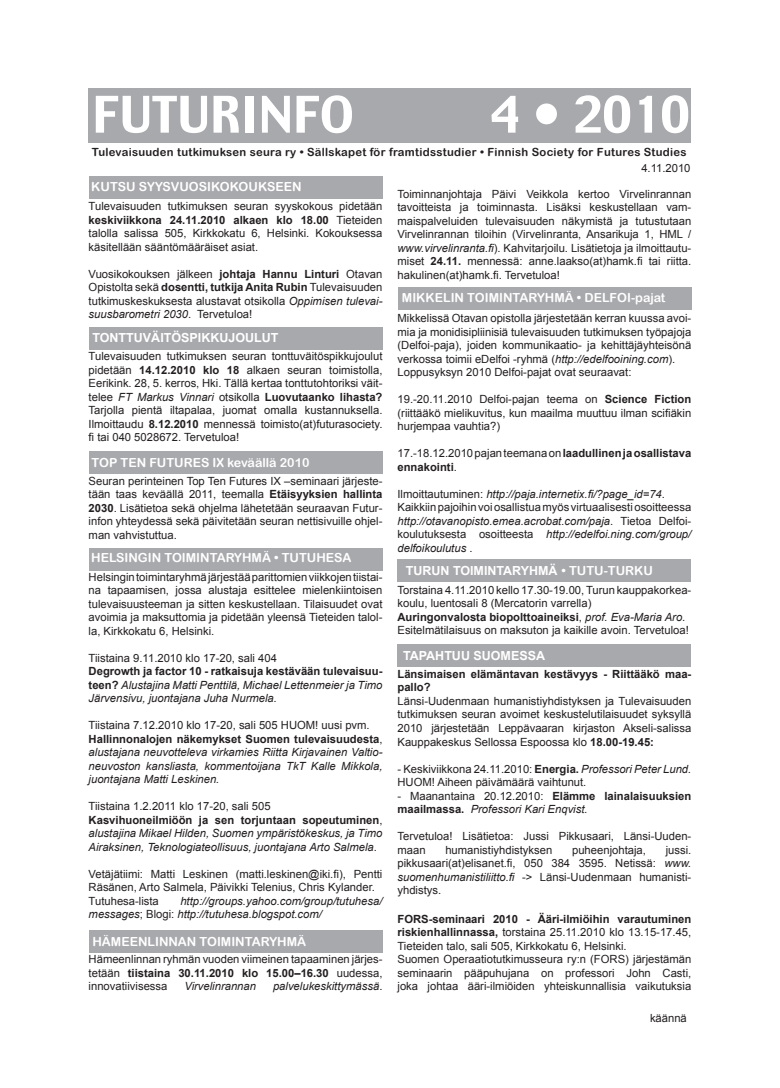
<style>
.page{position:relative;width:780px;height:1088px;background:#fff}
.page>*{position:absolute;margin:0;border:0;box-sizing:border-box;transform-origin:0 0}
.t1{font:50px "Charcoal";color:#fff}
.t2{font:12.5px "Arial Rounded MT Bold";color:#fff}
.t3{font:700 12.5px "Arial";color:#fff}
.t4{font:11.25px/13.5px "Arial";color:#231f20;text-align:justify}
.t5{font:italic 11.25px/13.5px "Arial";color:#231f20;text-align:justify}
.t6{font:700 11.25px/13.5px "Arial";color:#231f20}
.t7{font:11.25px "Arial Rounded MT Bold";letter-spacing:.025em;color:#231f20}
.s1{font-weight:700}
.s2{font-style:italic}
.s3{font-weight:700;font-style:normal}
.s4{font-style:normal}
.s5{font-weight:400}
.s6{font-weight:400;font-style:italic}
.s7{font-family:"Arial Rounded MT Bold";font-weight:400}
</style>
<div class="page">
<div style="left:89px;top:177px;width:293px;height:22px;background:#a8a9ad"></div>
<div style="left:89px;top:89px;width:602px;height:54px;background:#a8a9ad"></div>
<div style="left:89px;top:451px;width:293px;height:22px;background:#a8a9ad"></div>
<div style="left:89px;top:548px;width:293px;height:22px;background:#a8a9ad"></div>
<div style="left:89px;top:931px;width:293px;height:22px;background:#a8a9ad"></div>
<div style="left:398px;top:287px;width:294px;height:22px;background:#a8a9ad"></div>
<div style="left:397px;top:559px;width:294px;height:22px;background:#a8a9ad"></div>
<div style="left:89px;top:327px;width:293px;height:22px;background:#a8a9ad"></div>
<div style="left:397px;top:644px;width:294px;height:22px;background:#a8a9ad"></div>
<p class="t1" style="left:92px;top:82px;width:263px">FUTURINFO</p>
<p class="t1" style="left:490px;top:82px;width:201px">4 • 2010</p>
<p class="t7" style="left:92px;top:146px;width:596px">Tulevaisuuden tutkimuksen seura ry • Sällskapet för framtidsstudier • Finnish Society for Futures Studies</p>
<p class="t4" style="left:641px;top:161px;width:51px">4.11.2010</p>
<p class="t2" style="left:91px;top:180px;width:212px">KUTSU SYYSVUOSIKOKOUKSEEN</p>
<p class="t4" style="left:89px;top:200px;width:295px">Tulevaisuuden tutkimuksen seuran syyskokous pidetään <span class="s1">keskiviikkona 24.11.2010 alkaen klo 18.00</span> Tieteiden talolla salissa 505, Kirkkokatu 6, Helsinki. Kokouksessa käsitellään sääntömääräiset asiat.</p>
<p class="t4" style="left:89px;top:267px;width:295px">Vuosikokouksen jälkeen <span class="s1">johtaja Hannu Linturi</span> Otavan Opistolta sekä <span class="s1">dosentti, tutkija Anita Rubin</span> Tulevaisuuden tutkimuskeskuksesta alustavat otsikolla <span class="s2">Oppimisen tulevai&shy;suusbarometri 2030</span>. Tervetuloa!</p>
<p class="t4" style="left:89px;top:350px;width:295px">Tulevaisuuden tutkimuksen seuran tonttuväitöspikkujoulut pidetään <span class="s1">14.12.2010 klo 18</span> alkaen seuran toimistolla, Eerikink. 28, 5. kerros, Hki. Tällä kertaa tonttutohtoriksi väit&shy;telee <span class="s2">FT Markus Vinnari</span> otsikolla <span class="s1">Luovutaanko lihasta?<br></span>Tarjolla pientä iltapalaa, juomat omalla kustannuksella.<br>Ilmoittaudu <span class="s1">8.12.2010</span> mennessä toimisto(at)futurasociety. fi tai 040 5028672. Tervetuloa!</p>
<p class="t4" style="left:89px;top:474px;width:295px">Seuran perinteinen Top Ten Futures IX –seminaari järjeste&shy;tään taas keväällä 2011, teemalla <span class="s1">Etäisyyksien hallinta 2030</span>. Lisätietoa sekä ohjelma lähetetään seuraavan Futur&shy;infon yhteydessä sekä päivitetään seuran nettisivuille ohjel&shy;man vahvistuttua.</p>
<p class="t4" style="left:89px;top:570px;width:295px">Helsingin toimintaryhmä järjestää parittomien viikkojen tiistai&shy;na tapaamisen, jossa alustaja esittelee mielenkiintoisen tulevaisuusteeman ja sitten keskustellaan. Tilaisuudet ovat avoimia ja maksuttomia ja pidetään yleensä Tieteiden talol&shy;la, Kirkkokatu 6, Helsinki.</p>
<p class="t4" style="left:89px;top:651px;width:190px">Tiistaina 9.11.2010 klo 17-20, sali 404</p>
<p class="t5" style="left:89px;top:665px;width:295px"><span class="s3">Degrowth ja factor 10 - ratkaisuja kestävään tulevaisuu&shy;teen?</span> Alustajina Matti Penttilä, Michael Lettenmeier ja Timo Järvensivu, juontajana Juha Nurmela.</p>
<p class="t4" style="left:89px;top:719px;width:282px">Tiistaina 7.12.2010 klo 17-20, sali 505 HUOM! uusi pvm.</p>
<p class="t5" style="left:89px;top:732px;width:295px"><span class="s3">Hallinnonalojen näkemykset Suomen tulevaisuudesta</span><span class="s4">, </span>alustajana neuvotteleva virkamies Riitta Kirjavainen Valtio&shy;neuvoston kansliasta, kommentoijana TkT Kalle Mikkola, juontajana Matti Leskinen.</p>
<p class="t4" style="left:89px;top:800px;width:183px">Tiistaina 1.2.2011 klo 17-20, sali 505</p>
<p class="t5" style="left:89px;top:813px;width:295px"><span class="s3">Kasvihuoneilmiöön ja sen torjuntaan sopeutuminen</span><span class="s4">, </span>alustajina Mikael Hilden, Suomen ympäristökeskus, ja Timo Airaksinen, Teknologiateollisuus, juontajana Arto Salmela<span class="s4">.</span></p>
<p class="t4" style="left:89px;top:867px;width:295px">Vetäjätiimi: Matti Leskinen (matti.leskinen@iki.fi), Pentti<br>Räsänen, Arto Salmela, Päivikki Telenius, Chris Kylander.</p>
<p class="t4" style="left:89px;top:894px;width:72px">Tutuhesa-lista</p>
<p class="t3" style="left:92px;top:331px;width:187px">TONTTUVÄITÖSPIKKUJOULUT</p>
<p class="t2" style="left:92px;top:455px;width:219px">TOP TEN FUTURES IX keväällä 2010</p>
<p class="t2" style="left:91px;top:550px;width:262px">HELSINGIN TOIMINTARYHMÄ • TUTUHESA</p>
<p class="t5" style="left:89px;top:894px;width:295px;text-indent:92px">http://groups.yahoo.com/group/tutuhesa/ messages<span class="s4">; Blogi:</span> http://tutuhesa.blogspot.com/</p>
<p class="t4" style="left:89px;top:953px;width:295px">Hämeenlinnan ryhmän vuoden viimeinen tapaaminen järjes&shy;tetään <span class="s1">tiistaina 30.11.2010 klo 15.00–16.30</span> uudessa, innovatiivisessa</p>
<p class="t2" style="left:92px;top:934px;width:215px">HÄMEENLINNAN TOIMINTARYHMÄ</p>
<p class="t5" style="left:184px;top:980px;width:73px">Virvelinrannan</p>
<p class="t5" style="left:273px;top:980px;width:111px">palvelukeskittymässä<span class="s4">.</span></p>
<p class="t4" style="left:397px;top:187px;width:295px">Toiminnanjohtaja Päivi Veikkola kertoo Virvelinrannan tavoitteista ja toiminnasta. Lisäksi keskustellaan vam&shy;maispalveluiden tulevaisuuden näkymistä ja tutustutaan Virvelinrannan tiloihin (Virvelinranta, Ansarikuja 1, HML / <span class="s2">www.virvelinranta.fi</span>). Kahvitarjoilu. Lisätietoja ja ilmoittautu&shy;miset <span class="s1">24.11.</span> mennessä: anne.laakso(at)hamk.fi tai riitta. hakulinen(at)hamk.fi. Tervetuloa!</p>
<p class="t4" style="left:397px;top:312px;width:295px">Mikkelissä Otavan opistolla järjestetään kerran kuussa avoi&shy;mia ja monidisipliinisiä tulevaisuuden tutkimuksen työpajoja (Delfoi-paja), joiden kommunikaatio- ja kehittäjäyhteisönä verkossa toimii eDelfoi -ryhmä (<span class="s2">http://edelfooining.com</span>).</p>
<p class="t4" style="left:397px;top:366px;width:235px">Loppusyksyn 2010 Delfoi-pajat ovat seuraavat:</p>
<p class="t4" style="left:397px;top:393px;width:295px">19.-20.11.2010 Delfoi-pajan teema on <span class="s1">Science Fiction </span>(riittääkö mielikuvitus, kun maailma muuttuu ilman scifiäkin hurjempaa vauhtia?)</p>
<p class="t6" style="left:397px;top:447px;width:295px"><span class="s5">17.-18.12.2010 pajan teemana on</span> laadullinen ja osallistava ennakointi<span class="s5">.</span></p>
<p class="t5" style="left:397px;top:487px;width:269px"><span class="s4">Ilmoittautuminen:</span> http://paja.internetix.fi/?page_id=74<span class="s4">.</span></p>
<p class="t4" style="left:397px;top:501px;width:295px">Kaikkiin pajoihin voi osallistua myös virtuaalisesti osoitteessa <span class="s2">http://otavanopisto.emea.acrobat.com/paja</span>. Tietoa Delfoi&shy;koulutuksesta osoitteesta <span class="s2">http://edelfoi.ning.com/group/ delfoikoulutus</span> .</p>
<p class="t4" style="left:397px;top:583px;width:295px">Torstaina 4.11.2010 kello 17.30-19.00, Turun kauppakorkea&shy;koulu, luentosali 8 (Mercatorin varrella)</p>
<p class="t6" style="left:397px;top:610px;width:289px">Auringonvalosta biopolttoaineiksi<span class="s5">,</span> <span class="s6">prof. Eva-Maria Aro</span><span class="s5">.</span></p>
<p class="t4" style="left:397px;top:624px;width:293px">Esitelmätilaisuus on maksuton ja kaikille avoin. Tervetuloa!</p>
<p class="t6" style="left:397px;top:667px;width:295px">Länsimaisen elämäntavan kestävyys - Riittääkö maa&shy;pallo?</p>
<p class="t4" style="left:397px;top:694px;width:295px">Länsi-Uudenmaan humanistiyhdistyksen ja Tulevaisuuden tutkimuksen seuran avoimet keskustelutilaisuudet syksyllä 2010 järjestetään Leppävaaran kirjaston Akseli-salissa Kauppakeskus Sellossa Espoossa klo <span class="s1">18.00-19.45:</span></p>
<p class="t4" style="left:397px;top:762px;width:295px">- Keskiviikkona 24.11.2010: <span class="s1">Energia.</span> <span class="s2">Professori Peter Lund.<br></span>HUOM! Aiheen päivämäärä vaihtunut.</p>
<p class="t6" style="left:397px;top:789px;width:295px"><span class="s5">- Maanantaina 20.12.2010:</span> Elämme lainalaisuuksien maailmassa. <span class="s6">Professori Kari Enqvist.</span></p>
<p class="t4" style="left:397px;top:829px;width:295px">Tervetuloa! Lisätietoa: Jussi Pikkusaari, Länsi-Uuden&shy;maan</p>
<p class="t2" style="left:402px;top:290px;width:265px">MIKKELIN TOIMINTARYHMÄ • DELFOI-pajat</p>
<p class="t3" style="left:406px;top:563px;width:249px">TURUN TOIMINTARYHMÄ <span class="s7">• TUTU-TURKU</span></p>
<p class="t3" style="left:403px;top:648px;width:143px">TAPAHTUU SUOMESSA</p>
<p class="t4" style="left:397px;top:843px;width:295px;text-indent:268px">jussi. pikkusaari(at)elisanet.fi, 050 384 3595. Netissä: <span class="s2">www. suomenhumanistiliitto.fi</span> -&gt; Länsi-Uudenmaan humanisti&shy;yhdistys.</p>
<p class="t4" style="left:397px;top:912px;width:295px"><span class="s1">FORS-seminaari 2010 - Ääri-ilmiöihin varautuminen riskienhallinnassa,</span> torstaina 25.11.2010 klo 13.15-17.45, Tieteiden talo, sali 505, Kirkkokatu 6, Helsinki.</p>
<p class="t4" style="left:397px;top:952px;width:295px">Suomen Operaatiotutkimusseura ry:n (FORS) järjestämän seminaarin pääpuhujana on professori John Casti, joka johtaa ääri-ilmiöiden yhteiskunnallisia vaikutuksia</p>
<p class="t4" style="left:445px;top:843px;width:108px">humanistiyhdistyksen</p>
<p class="t4" style="left:572px;top:843px;width:75px">puheenjohtaja,</p>
<p class="t4" style="left:650px;top:1011px;width:38px">käännä</p>
</div>
